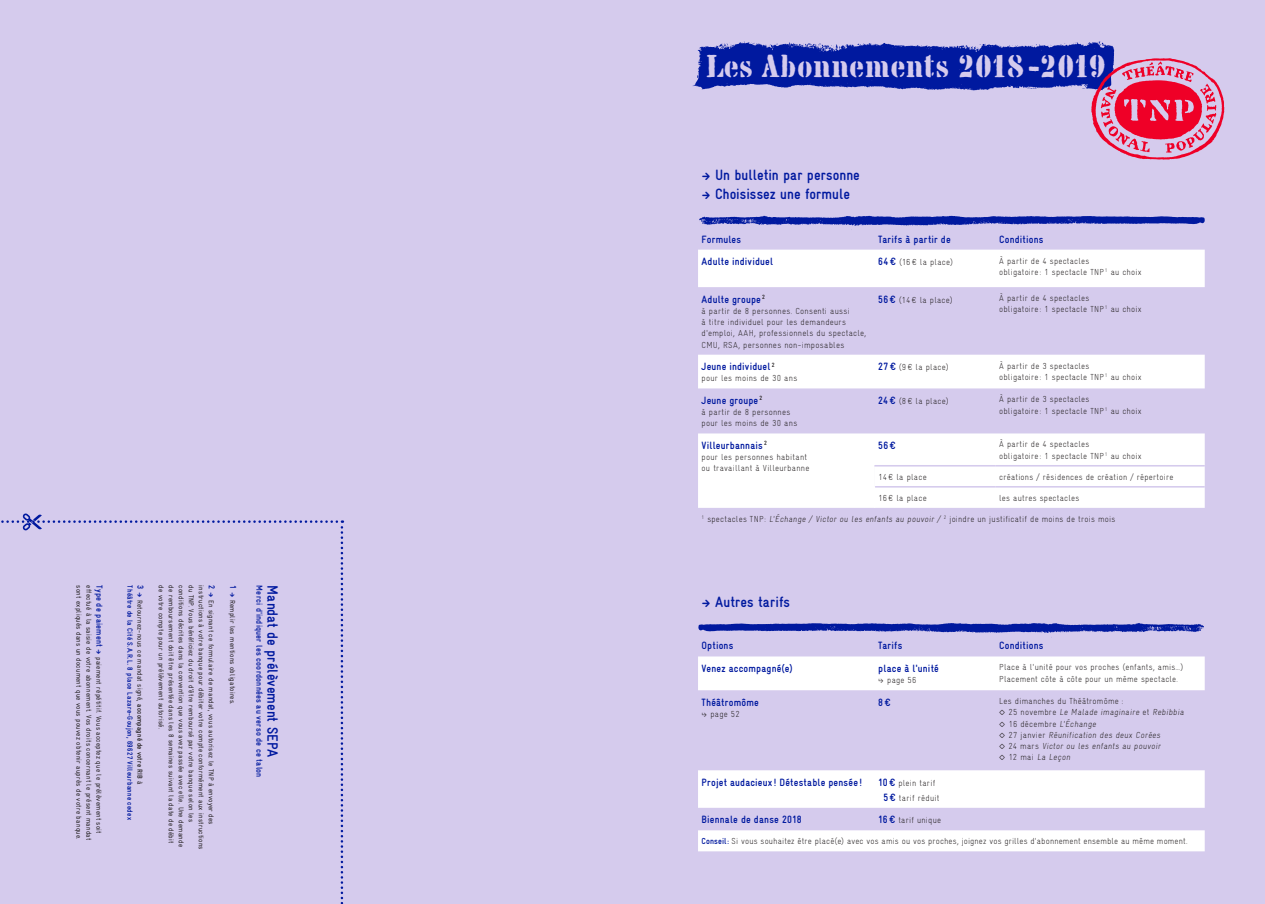
<style>
.page{position:relative;width:1265px;height:904px;background:#d5cbed}
.page>*{position:absolute;margin:0;border:0;box-sizing:border-box;transform-origin:0 0}
.t1{font:31.88px "Chaillot";color:#d5cbed}
.t2{font:700 15px/18.8px "Gravur Condensed";color:#00199f}
.t3{font:700 10.62px "Gravur Condensed";letter-spacing:.015em;color:#00199f}
.t4{font:300 8.75px/11.2px "Gravur Condensed";letter-spacing:.025em;color:#231f20}
.t5{font:700 8.75px "Gravur Condensed";letter-spacing:.025em;color:#00199f}
.t6{font:700 7.5px "Gravur Condensed";letter-spacing:.03em;color:#00199f}
.t7{font:7.25px "Gravur Condensed";letter-spacing:.03em;color:#231f20}
.s1{font-weight:700;font-size:10.62px;color:#00199f}
.s2{font-weight:700}
.s3{font-size:10.62px}
.s4{font-weight:700;font-size:10.62px;color:#fff}
.s5{font-weight:700;color:#00199f}
</style>
<div class="page">
<svg style="left:698px;top:250px;width:507px;height:258px;fill:#fefefe"></svg>
<div style="left:874px;top:466px;width:331px;height:42px;background:#fff"></div>
<hr style="left:874px;top:465px;width:122px;height:1px;background:#d5cbed">
<hr style="left:996px;top:465px;width:209px;height:1px;background:#d5cbed">
<hr style="left:875px;top:486px;width:121px;height:1px;background:#d5cbed">
<hr style="left:996px;top:486px;width:209px;height:1px;background:#d5cbed">
<svg style="left:699px;top:216px;width:506px;height:14px"></svg>
<svg style="left:698px;top:656px;width:507px;height:195px"></svg>
<svg style="left:698px;top:623px;width:506px;height:10px"></svg>
<svg style="left:693px;top:41px;width:531px;height:119px"></svg>
<svg style="left:1px;top:513px;width:342px;height:391px"></svg>
<svg style="left:879px;top:679px;width:4px;height:4px"></svg>
<svg style="left:702px;top:712px;width:5px;height:5px"></svg>
<h1 class="t1" style="left:706px;top:47px;width:402px">Les Abonnements 2018-2019</h1>
<h2 class="t2" style="left:715px;top:166px;width:146px">Un bulletin par personne<br>Choisissez une formule</h2>
<p class="t3" style="left:702px;top:233px;width:41px">Formules</p>
<p class="t3" style="left:878px;top:233px;width:74px">Tarifs à partir de</p>
<p class="t3" style="left:999px;top:233px;width:46px">Conditions</p>
<p class="t3" style="left:702px;top:255px;width:73px">Adulte individuel</p>
<p class="t4" style="left:878px;top:256px;width:76px"><span class="s1">64 €</span> (16 € la place)</p>
<p class="t4" style="left:999px;top:255px;width:144px">À partir de 4 spectacles<br>obligatoire : 1 spectacle TNP <sup>1</sup> au choix</p>
<p class="t3" style="left:702px;top:293px;width:65px">Adulte groupe <sup>2</sup></p>
<p class="t4" style="left:702px;top:305px;width:166px">à partir de 8 personnes. Consenti aussi<br>à titre individuel pour les demandeurs d'emploi, AAH, professionnels du spectacle, CMU, RSA, personnes non-imposables</p>
<p class="t4" style="left:878px;top:294px;width:76px"><span class="s1">56 €</span> (14 € la place)</p>
<p class="t4" style="left:999px;top:292px;width:144px">À partir de 4 spectacles<br>obligatoire : 1 spectacle TNP <sup>1</sup> au choix</p>
<p class="t3" style="left:702px;top:360px;width:75px">Jeune individuel <sup>2</sup></p>
<p class="t4" style="left:702px;top:373px;width:97px">pour les moins de 30 ans</p>
<p class="t3" style="left:702px;top:394px;width:62px">Jeune groupe <sup>2</sup></p>
<p class="t4" style="left:702px;top:406px;width:97px">à partir de 8 personnes pour les moins de 30 ans</p>
<p class="t4" style="left:878px;top:361px;width:72px"><span class="s1">27 €</span> (9 € la place)</p>
<p class="t4" style="left:999px;top:360px;width:144px">À partir de 3 spectacles<br>obligatoire : 1 spectacle TNP <sup>1</sup> au choix</p>
<p class="t4" style="left:878px;top:395px;width:72px"><span class="s1">24 €</span> (8 € la place)</p>
<p class="t4" style="left:999px;top:394px;width:144px">À partir de 3 spectacles<br>obligatoire : 1 spectacle TNP <sup>1</sup> au choix</p>
<p class="t3" style="left:878px;top:439px;width:19px">56 €</p>
<p class="t4" style="left:999px;top:439px;width:144px">À partir de 4 spectacles<br>obligatoire : 1 spectacle TNP <sup>1</sup> au choix</p>
<p class="t4" style="left:878px;top:471px;width:50px">14 € la place</p>
<p class="t4" style="left:999px;top:471px;width:176px">créations / résidences de création / répertoire</p>
<p class="t4" style="left:878px;top:492px;width:50px">16 € la place</p>
<p class="t4" style="left:999px;top:492px;width:82px">les autres spectacles</p>
<p class="t4" style="left:702px;top:513px;width:415px"><sup>1</sup> spectacles TNP : L'Échange / Victor ou les enfants au pouvoir / <sup>2</sup> joindre un justificatif de moins de trois mois</p>
<p class="t3" style="left:702px;top:439px;width:67px">Villeurbannais <sup>2</sup></p>
<p class="t4" style="left:702px;top:451px;width:109px">pour les personnes habitant ou travaillant à Villeurbanne</p>
<p class="t5" style="left:104px;top:585px;width:63px;rotate:90deg">Type de paiement</p>
<p class="t6" style="left:134px;top:585px;width:236px;rotate:90deg">Théâtre de la Cité S.A.R.L. 8 place Lazare-Goujon, 69627 Villeurbanne cedex</p>
<p class="t7" style="left:83px;top:585px;width:256px;rotate:90deg">sont expliqués dans un document que vous pouvez obtenir auprès de votre banque.</p>
<p class="t7" style="left:93px;top:585px;width:256px;rotate:90deg">effectué à la saisie de votre abonnement. Vos droits concernant le présent mandat</p>
<h2 class="t2" style="left:715px;top:592px;width:77px">Autres tarifs</h2>
<p class="t5" style="left:217px;top:585px;width:6px;rotate:90deg">2</p>
<p class="t7" style="left:215px;top:600px;width:226px;rotate:90deg">En signant ce formulaire de mandat, vous autorisez le TNP à envoyer des</p>
<p class="t5" style="left:145px;top:585px;width:6px;rotate:90deg">3</p>
<p class="t7" style="left:165px;top:585px;width:145px;rotate:90deg">de votre compte pour un prélèvement autorisé.</p>
<p class="t7" style="left:175px;top:585px;width:259px;rotate:90deg">de remboursement doit être présentée dans les 8 semaines suivant la date de débit</p>
<p class="t7" style="left:185px;top:585px;width:263px;rotate:90deg">conditions décrites dans la convention que vous avez passée avec elle. Une demande</p>
<p class="t7" style="left:195px;top:585px;width:238px;rotate:90deg">du TNP. Vous bénéficiez du droit d’être remboursé par votre banque selon les</p>
<p class="t7" style="left:205px;top:585px;width:266px;rotate:90deg">instructions à votre banque pour débiter votre compte conformément aux instructions</p>
<p class="t5" style="left:238px;top:585px;width:5px;rotate:90deg">1</p>
<p class="t5" style="left:264px;top:585px;width:193px;rotate:90deg">Merci d'indiquer les coordonnées au verso de ce talon</p>
<h2 class="t2" style="left:282px;top:585px;width:173px;rotate:90deg">Mandat de prélèvement SEPA</h2>
<p class="t7" style="left:237px;top:599px;width:107px;rotate:90deg">Remplir les mentions obligatoires.</p>
<p class="t7" style="left:144px;top:600px;width:186px;rotate:90deg">Retournez-nous ce mandat signé, <span class="s2">accompagné de votre RIB</span> à</p>
<p class="t3" style="left:702px;top:640px;width:33px">Options</p>
<p class="t3" style="left:878px;top:640px;width:26px">Tarifs</p>
<p class="t3" style="left:999px;top:640px;width:46px">Conditions</p>
<p class="t3" style="left:702px;top:662px;width:93px">Venez accompagné(e)</p>
<p class="t3" style="left:878px;top:662px;width:62px">place à l'unité</p>
<p class="t4" style="left:887px;top:674px;width:31px">page 56</p>
<p class="t7" style="left:103px;top:657px;width:178px;rotate:90deg">paiement répétitif. Vous acceptez que le prélèvement soit</p>
<p class="t4" style="left:999px;top:661px;width:186px">Place à l'unité pour vos proches (enfants, amis…)<br>Placement côte à côte pour un même spectacle.</p>
<p class="t3" style="left:878px;top:696px;width:14px">8 €</p>
<p class="t4" style="left:999px;top:695px;width:188px">Les dimanches du Théâtromôme :<br><span class="s3">◊</span> 25 novembr e Le Malade imaginaire et Rebibbia <span class="s3">◊</span> 16 décembre L'Échange<br><span class="s3">◊</span> 27 ja nvier Réunification des deux Corées<br><span class="s3">◊</span> 24 m a rs Victor ou les enfants au pouvoir<br><span class="s3">◊</span> 12 mai La Leçon</p>
<p class="t3" style="left:702px;top:696px;width:59px">Théâtromôme</p>
<p class="t4" style="left:710px;top:708px;width:31px">page 52</p>
<p class="t3" style="left:702px;top:776px;width:162px">Projet audacieux ! Détestable pensée !</p>
<p class="t4" style="left:878px;top:775px;width:63px;line-height:15px"><span class="s1">10 €</span> plein tarif<br><span class="s4">0</span><span class="s1">5 €</span> tarif réduit</p>
<p class="t3" style="left:702px;top:813px;width:102px">Biennale de danse 2018</p>
<p class="t4" style="left:878px;top:814px;width:64px"><span class="s1">16 €</span> tarif unique</p>
<p class="t4" style="left:702px;top:835px;width:487px"><span class="s5">Conseil :</span> Si vous souhaitez être placé(e) avec vos amis ou vos proches, joignez vos grilles d'abonnement ensemble au même moment.</p>
</div>
